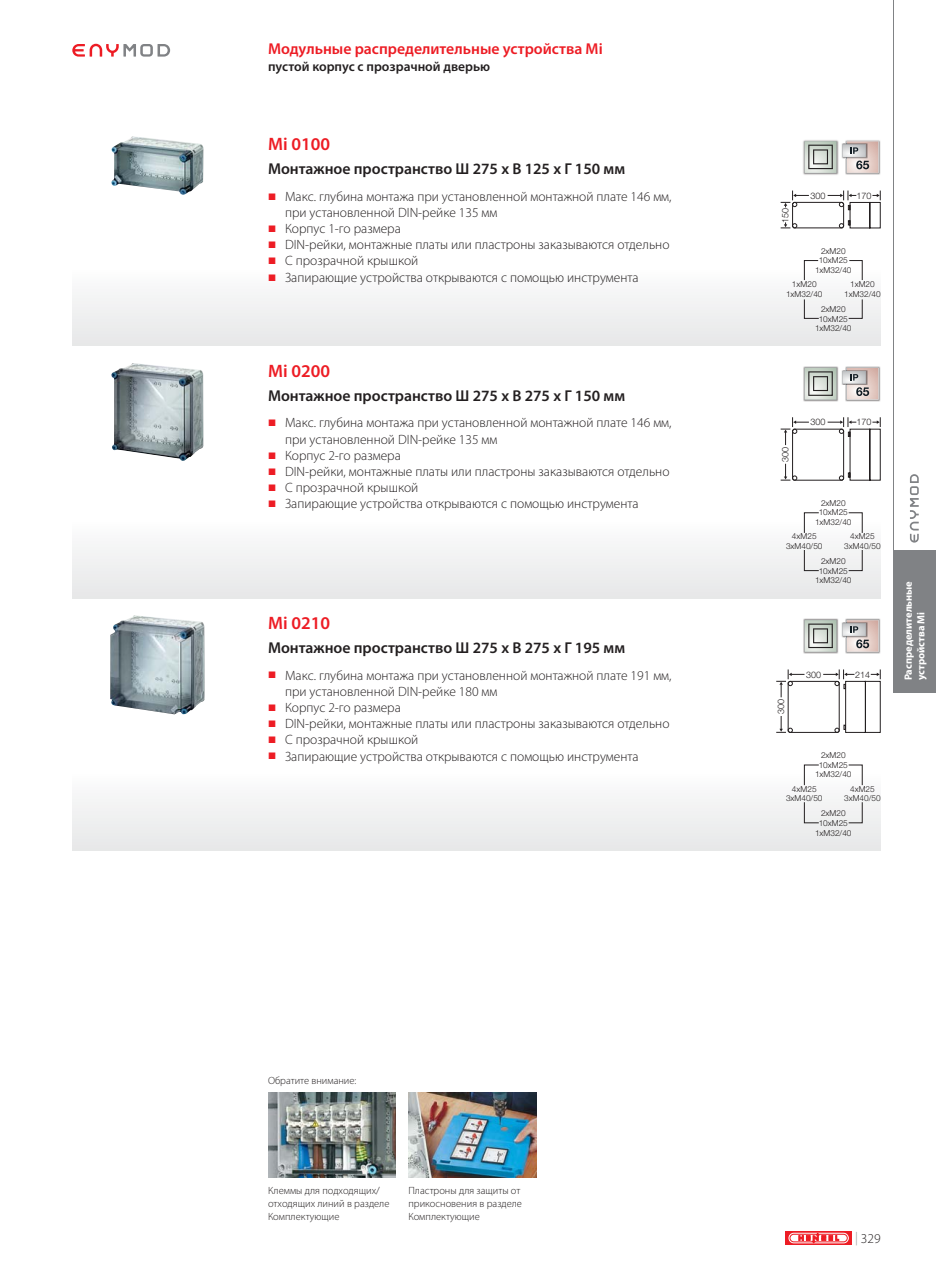
<style>
.page{position:relative;width:936px;height:1263px;background:#fff}
.page>*{position:absolute;margin:0;border:0;box-sizing:border-box;transform-origin:0 0}
.t1{font:600 18px "Myriad Pro";color:#ed1c24}
.t2{font:600 15.75px "Myriad Pro";color:#231f20}
.t3{font:600 15.75px "Myriad Pro";color:#ed1c24}
.t4{font:300 13.5px/16.2px "Myriad Pro";color:#231f20}
.t5{font:600 13.5px "Myriad Pro";color:#231f20}
.t6{font:300 10.5px/12.6px "Myriad Pro";color:#231f20}
.t7{font:700 10.5px/12.6px "Myriad Pro";color:#fff}
.t8{font:300 9px "Helvetica Neue LT Pro";color:#231f20}
.t9{font:300 8.25px/9.8px "Helvetica Neue LT Pro";color:#231f20;text-align:center}
.s1{color:#939598}
</style>
<div class="page">
<div style="left:72px;top:269px;width:808px;height:77px;background:#f1f1f2"></div>
<div style="left:72px;top:521px;width:808px;height:77px;background:#f1f1f2"></div>
<div style="left:72px;top:774px;width:808px;height:76px;background:#f1f1f2"></div>
<svg style="left:785px;top:1231px;width:67px;height:13px"></svg>
<svg style="left:788px;top:1233px;width:60px;height:10px"></svg>
<svg style="left:72px;top:44px;width:98px;height:13px"></svg>
<img style="left:268px;top:1093px;width:127px;height:85px">
<img style="left:408px;top:1093px;width:128px;height:85px">
<img style="left:111px;top:136px;width:92px;height:59px">
<img style="left:803px;top:140px;width:35px;height:35px">
<svg style="left:804px;top:141px;width:32px;height:32px"></svg>
<img style="left:845px;top:140px;width:35px;height:35px">
<img style="left:841px;top:144px;width:1px;height:13px">
<svg style="left:842px;top:141px;width:36px;height:32px"></svg>
<svg style="left:827px;top:191px;width:54px;height:38px"></svg>
<svg style="left:780px;top:222px;width:17px;height:7px"></svg>
<svg style="left:780px;top:191px;width:28px;height:16px"></svg>
<div style="left:792px;top:202px;width:52px;height:26px;border:1px solid #231f20;border-radius:2px"></div>
<svg style="left:803px;top:260px;width:16px;height:20px"></svg>
<svg style="left:803px;top:299px;width:16px;height:20px"></svg>
<svg style="left:848px;top:299px;width:15px;height:20px"></svg>
<svg style="left:848px;top:260px;width:15px;height:20px"></svg>
<img style="left:111px;top:363px;width:92px;height:98px">
<img style="left:803px;top:366px;width:35px;height:36px">
<svg style="left:804px;top:368px;width:32px;height:32px"></svg>
<img style="left:845px;top:366px;width:35px;height:36px">
<img style="left:841px;top:371px;width:1px;height:13px">
<svg style="left:842px;top:368px;width:36px;height:32px"></svg>
<svg style="left:827px;top:417px;width:54px;height:64px"></svg>
<div style="left:792px;top:429px;width:52px;height:52px;border:1px solid #231f20;border-radius:2px"></div>
<svg style="left:780px;top:464px;width:17px;height:17px"></svg>
<svg style="left:780px;top:417px;width:28px;height:28px"></svg>
<svg style="left:803px;top:512px;width:16px;height:21px"></svg>
<svg style="left:803px;top:550px;width:16px;height:21px"></svg>
<svg style="left:848px;top:550px;width:15px;height:21px"></svg>
<svg style="left:847px;top:512px;width:16px;height:21px"></svg>
<img style="left:110px;top:615px;width:94px;height:99px">
<img style="left:803px;top:618px;width:35px;height:36px">
<svg style="left:804px;top:620px;width:32px;height:32px"></svg>
<img style="left:845px;top:618px;width:35px;height:36px">
<img style="left:841px;top:623px;width:1px;height:13px">
<svg style="left:842px;top:620px;width:36px;height:32px"></svg>
<svg style="left:776px;top:669px;width:105px;height:64px"></svg>
<svg style="left:803px;top:764px;width:16px;height:22px"></svg>
<svg style="left:803px;top:802px;width:16px;height:22px"></svg>
<svg style="left:848px;top:802px;width:15px;height:22px"></svg>
<svg style="left:847px;top:764px;width:16px;height:22px"></svg>
<div style="left:893px;top:551px;width:42px;height:142px;background:#808285"></div>
<hr style="left:893px;top:0;width:1px;height:654px;background:#808285">
<svg style="left:909px;top:474px;width:9px;height:69px"></svg>
<svg style="left:269px;top:274px;width:6px;height:3px"></svg>
<p class="t3" style="left:268px;top:43px;width:336px">Модульные распределительные устройства Mi</p>
<p class="t5" style="left:268px;top:61px;width:224px">пустой корпус с прозрачной дверью</p>
<h1 class="t1" style="left:268px;top:137px;width:63px">Mi 0100</h1>
<p class="t2" style="left:268px;top:163px;width:358px">Монтажное пространство Ш 275 x В 125 x Г 150 мм</p>
<p class="t4" style="left:285px;top:189px;width:388px">Макс. глубина монтажа при установленной монтажной плате 146 мм, при установленной DIN-рейке 135 мм<br>Корпус 1-го размера<br>DIN-рейки, монтажные платы или пластроны заказываются отдельно С прозрачной крышкой<br>Запирающие устройства открываются с помощью инструмента</p>
<p class="t8" style="left:810px;top:190px;width:17px">300</p>
<p class="t8" style="left:856px;top:190px;width:17px">170</p>
<p class="t8" style="left:780px;top:223px;width:17px;rotate:-90deg">150</p>
<p class="t9" style="left:815px;top:246px;width:38px">2xM20<br>10xM25<br>1xM32/40</p>
<p class="t9" style="left:815px;top:304px;width:38px">2xM20<br>10xM25<br>1xM32/40</p>
<p class="t9" style="left:786px;top:279px;width:38px">1xM20<br>1xM32/40</p>
<p class="t9" style="left:844px;top:279px;width:38px">1xM20<br>1xM32/40</p>
<h1 class="t1" style="left:268px;top:364px;width:63px">Mi 0200</h1>
<p class="t2" style="left:268px;top:390px;width:358px">Монтажное пространство Ш 275 x В 275 x Г 150 мм</p>
<p class="t4" style="left:285px;top:416px;width:388px">Макс. глубина монтажа при установленной монтажной плате 146 мм, при установленной DIN-рейке 135 мм<br>Корпус 2-го размера<br>DIN-рейки, монтажные платы или пластроны заказываются отдельно С прозрачной крышкой<br>Запирающие устройства открываются с помощью инструмента</p>
<p class="t8" style="left:810px;top:417px;width:17px">300</p>
<p class="t8" style="left:856px;top:417px;width:17px">170</p>
<p class="t8" style="left:780px;top:462px;width:17px;rotate:-90deg">300</p>
<p class="t9" style="left:815px;top:498px;width:38px">2xM20<br>10xM25<br>1xM32/40</p>
<p class="t9" style="left:815px;top:556px;width:38px">2xM20<br>10xM25<br>1xM32/40</p>
<p class="t9" style="left:786px;top:532px;width:38px">4xM25<br>3xM40/50</p>
<p class="t9" style="left:844px;top:532px;width:38px">4xM25<br>3xM40/50</p>
<h1 class="t1" style="left:268px;top:616px;width:63px">Mi 0210</h1>
<p class="t2" style="left:268px;top:642px;width:358px">Монтажное пространство Ш 275 x В 275 x Г 195 мм</p>
<p class="t4" style="left:285px;top:668px;width:388px">Макс. глубина монтажа при установленной монтажной плате 191 мм, при установленной DIN-рейке 180 мм<br>Корпус 2-го размера<br>DIN-рейки, монтажные платы или пластроны заказываются отдельно С прозрачной крышкой<br>Запирающие устройства открываются с помощью инструмента</p>
<p class="t8" style="left:775px;top:714px;width:17px;rotate:-90deg">300</p>
<p class="t8" style="left:806px;top:669px;width:17px">300</p>
<p class="t8" style="left:854px;top:669px;width:17px">214</p>
<p class="t9" style="left:815px;top:750px;width:38px">2xM20<br>10xM25<br>1xM32/40</p>
<p class="t9" style="left:815px;top:808px;width:38px">2xM20<br>10xM25<br>1xM32/40</p>
<p class="t9" style="left:786px;top:784px;width:38px">4xM25<br>3xM40/50</p>
<p class="t9" style="left:844px;top:784px;width:38px">4xM25<br>3xM40/50</p>
<p class="t7" style="left:901px;top:680px;width:101px;rotate:-90deg">Распределительные устройства Mi</p>
<p class="t6" style="left:268px;top:1075px;width:90px">Обратите внимание:</p>
<p class="t6" style="left:268px;top:1185px;width:123px">Клеммы для подходящих/ отходящих линий в разделе<br>Комплектующие</p>
<p class="t6" style="left:408px;top:1185px;width:115px">Пластроны для защиты от прикосновения в разделе<br>Комплектующие</p>
<p class="t4" style="left:855px;top:1231px;width:27px"><span class="s1">|</span> 329</p>
</div>
